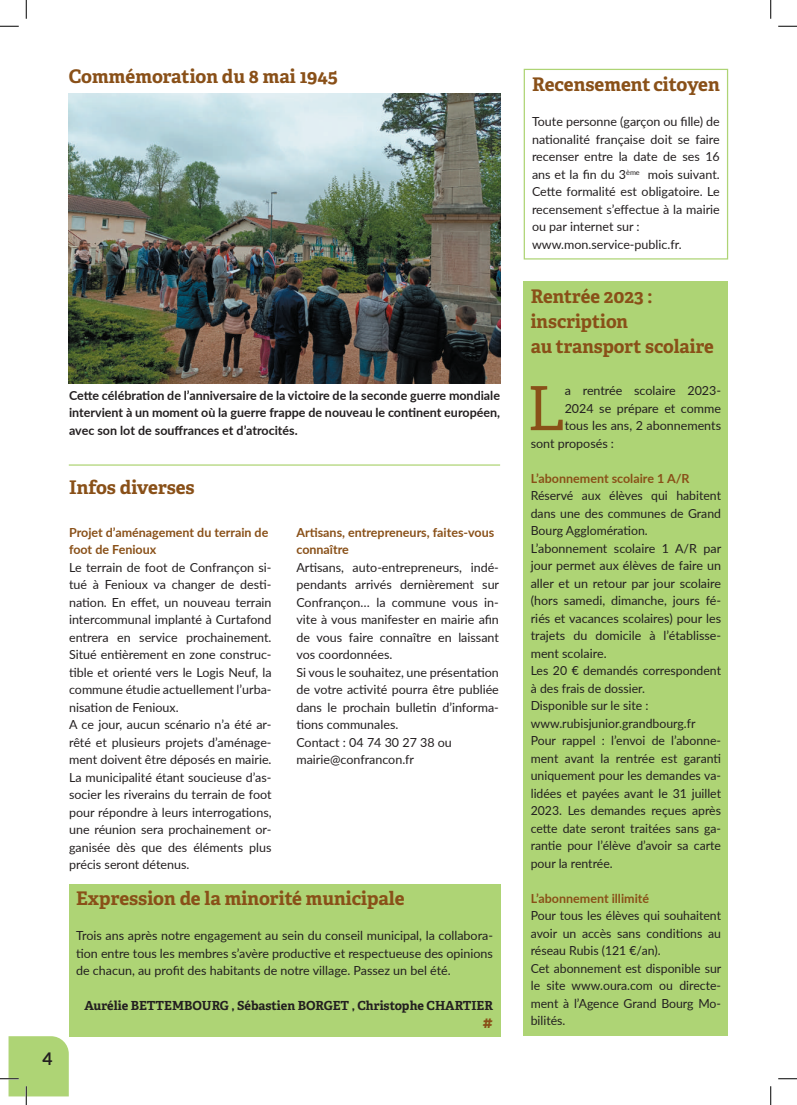
<style>
.page{position:relative;width:797px;height:1105px;background:#fff}
.page>*{position:absolute;margin:0;border:0;box-sizing:border-box;transform-origin:0 0}
.t1{font:60.88px "Adelle";color:#895018}
.t2{font:700 18.75px/25px "Adelle";color:#895018}
.t3{font:700 17.5px "Lato";color:#231f20}
.t4{font:700 17.5px "Adelle";color:#895018}
.t5{font:12.5px/17.5px "Lato";color:#231f20}
.t6{font:700 12.5px/17.5px "Lato";color:#231f20;text-align:justify}
.t7{font:700 12.5px/17.5px "Lato";color:#895018}
.t8{font:700 12.5px "Adelle";color:#231f20}
</style>
<div class="page">
<img style="left:69px;top:94px;width:431px;height:289px">
<hr style="left:69px;top:464px;width:431px;height:2px;background:#aed475">
<div style="left:523px;top:281px;width:205px;height:755px;background:#aed475"></div>
<div style="left:523px;top:69px;width:205px;height:191px;border:1px solid #aed475"></div>
<div style="left:69px;top:884px;width:431px;height:152px;background:#aed475"></div>
<svg style="left:0;top:25px;width:19px;height:2px"></svg>
<svg style="left:778px;top:25px;width:19px;height:2px"></svg>
<svg style="left:778px;top:1078px;width:19px;height:1px"></svg>
<svg style="left:25px;top:0;width:2px;height:19px"></svg>
<svg style="left:0;top:1036px;width:69px;height:69px"></svg>
<svg style="left:770px;top:0;width:1px;height:19px"></svg>
<svg style="left:770px;top:1086px;width:1px;height:19px"></svg>
<h2 class="t2" style="left:69px;top:63px;width:271px">Commémoration du 8 mai 1945</h2>
<p class="t6" style="left:69px;top:386px;width:432px">Cette célébration de l’anniversaire de la victoire de la seconde guerre mondiale intervient à un moment où la guerre frappe de nouveau le continent européen, avec son lot de souffrances et d’atrocités.</p>
<h3 class="t3" style="left:42px;top:1045px;width:12px">4</h3>
<h2 class="t2" style="left:69px;top:474px;width:127px">Infos diverses</h2>
<p class="t7" style="left:69px;top:523px;width:201px">Projet d’aménagement du terrain de foot de Fenioux</p>
<p class="t5" style="left:69px;top:558px;width:204px">Le terrain de foot de Confrançon si&shy;tué à Fenioux va changer de desti&shy;nation. En effet, un nouveau terrain intercommunal implanté à Curtafond entrera en service prochainement.<br>Situé entièrement en zone construc&shy;tible et orienté vers le Logis Neuf, la commune étudie actuellement l’urba&shy;nisation de Fenioux.<br>A ce jour, aucun scénario n’a été ar&shy;rêté et plusieurs projets d’aménage&shy;ment doivent être déposés en mairie.<br>La municipalité étant soucieuse d’as&shy;socier les riverains du terrain de foot pour répondre à leurs interrogations, une réunion sera prochainement or&shy;ganisée dès que des éléments plus précis seront détenus.</p>
<p class="t7" style="left:296px;top:523px;width:199px">Artisans, entrepreneurs, faites-vous connaître</p>
<p class="t5" style="left:296px;top:558px;width:204px">Artisans, auto-entrepreneurs, indé&shy;pendants arrivés dernièrement sur<br>Confrançon… la commune vous in&shy;vite à vous manifester en mairie afin de vous faire connaître en laissant vos coordonnées.<br>Si vous le souhaitez, une présentation de votre activité pourra être publiée dans le prochain bulletin d’informa&shy;tions communales.<br>Contact : 04 74 30 27 38 ou mairie@confrancon.fr</p>
<h2 class="t2" style="left:76px;top:885px;width:330px">Expression de la minorité municipale</h2>
<p class="t5" style="left:76px;top:926px;width:418px;text-align:justify">Trois ans après notre engagement au sein du conseil municipal, la collabora&shy;tion entre tous les membres s’avère productive et respectueuse des opinions de chacun, au profit des habitants de notre village. Passez un bel été.</p>
<p class="t8" style="left:84px;top:996px;width:410px">Aurélie BETTEMBOURG , Sébastien BORGET , Christophe CHARTIER</p>
<h3 class="t4" style="left:482px;top:1009px;width:12px">#</h3>
<h2 class="t2" style="left:532px;top:71px;width:189px">Recensement citoyen</h2>
<p class="t5" style="left:532px;top:112px;width:189px">Toute personne (garçon ou fille) de nationalité française doit se faire recenser entre la date de ses 16 ans et la fin du 3<sup>ème</sup> mois suivant.<br>Cette formalité est obligatoire. Le recensement s’effectue à la mairie ou par internet sur : www.mon.service-public.fr.</p>
<h2 class="t2" style="left:531px;top:283px;width:185px">Rentrée 2023 : inscription<br>au transport scolaire</h2>
<h1 class="t1" style="left:527px;top:364px;width:39px">L</h1>
<p class="t5" style="left:564px;top:381px;width:158px">a rentrée scolaire 2023-</p>
<p class="t5" style="left:564px;top:399px;width:158px">2024 se prépare et comme</p>
<p class="t5" style="left:564px;top:416px;width:158px">tous les ans, 2 abonnements</p>
<p class="t5" style="left:531px;top:434px;width:85px">sont proposés :</p>
<p class="t7" style="left:531px;top:469px;width:160px">L’abonnement scolaire 1 A/R</p>
<p class="t5" style="left:531px;top:486px;width:192px">Réservé aux élèves qui habitent dans une des communes de Grand<br>Bourg Agglomération.<br>L’abonnement scolaire 1 A/R par jour permet aux élèves de faire un aller et un retour par jour scolaire (hors samedi, dimanche, jours fé&shy;riés et vacances scolaires) pour les trajets du domicile à l’établisse&shy;ment scolaire.<br>Les 20 € demandés correspondent à des frais de dossier.<br>Disponible sur le site : www.rubisjunior.grandbourg.fr<br>Pour rappel : l’envoi de l’abonne&shy;ment avant la rentrée est garanti uniquement pour les demandes va&shy;lidées et payées avant le 31 juillet<br>2023. Les demandes reçues après cette date seront traitées sans ga&shy;rantie pour l’élève d’avoir sa carte pour la rentrée.</p>
<p class="t7" style="left:531px;top:889px;width:120px">L’abonnement illimité</p>
<p class="t5" style="left:531px;top:906px;width:192px">Pour tous les élèves qui souhaitent avoir un accès sans conditions au réseau Rubis (121 €/an).<br>Cet abonnement est disponible sur le site www.oura.com ou directe&shy;ment à l’Agence Grand Bourg Mo&shy;bilités.</p>
</div>
